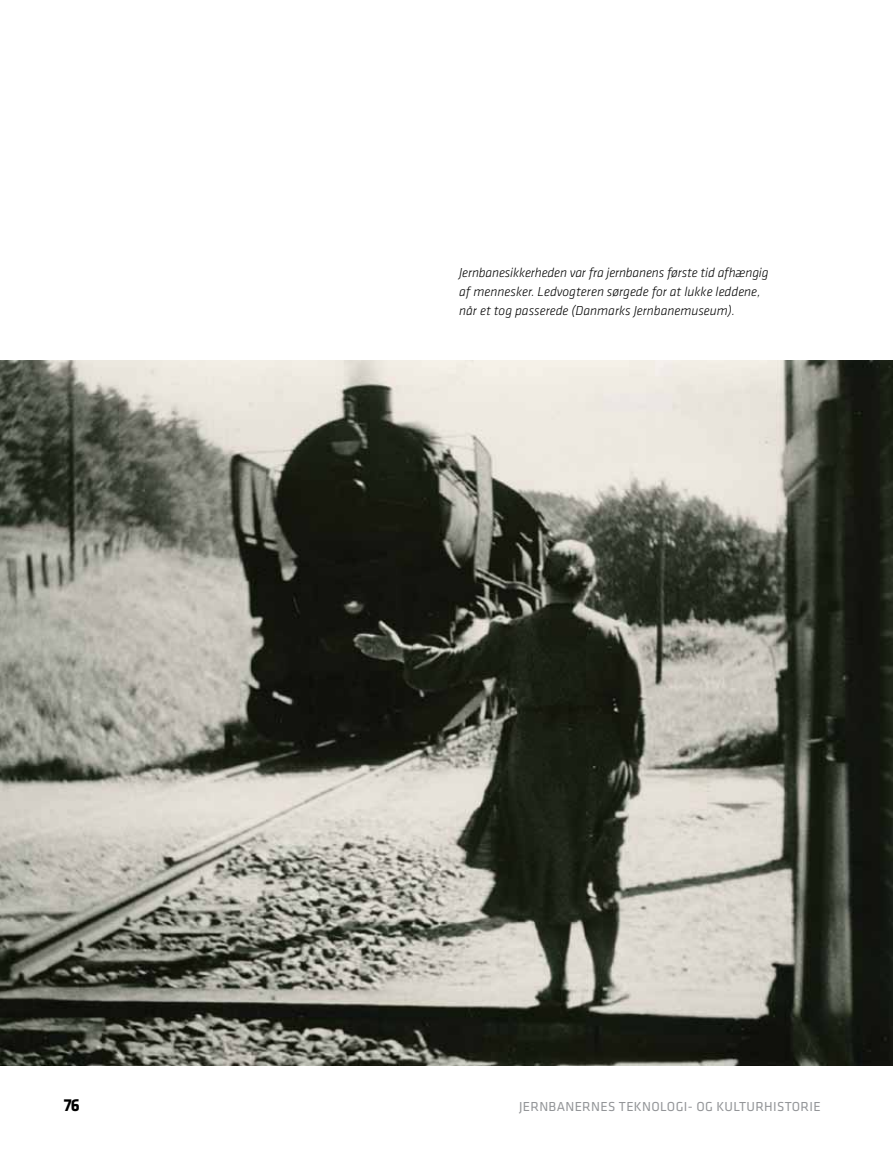
<style>
.page{position:relative;width:893px;height:1149px;background:#fff}
.page>*{position:absolute;margin:0;border:0;box-sizing:border-box;transform-origin:0 0}
.t1{font:700 18px "Klavika";color:#000}
.t2{font:italic 300 13.5px/18.8px "Klavika";color:#000}
.t3{font:13.5px "Klavika";letter-spacing:.025em;color:#939598}
</style>
<div class="page">
<img style="left:0;top:361px;width:893px;height:704px">
<p class="t2" style="left:459px;top:263px;width:311px">Jernbanesikkerheden var fra jernbanens første tid afhængig af mennesker. Ledvogteren sørgede for at lukke leddene, når et tog passerede (Danmarks Jernbanemuseum).</p>
<h1 class="t1" style="left:64px;top:1092px;width:18px">76</h1>
<p class="t3" style="left:519px;top:1097px;width:303px">JERNBANERNES TEKNOLOGI- OG KULTURHISTORIE</p>
</div>
